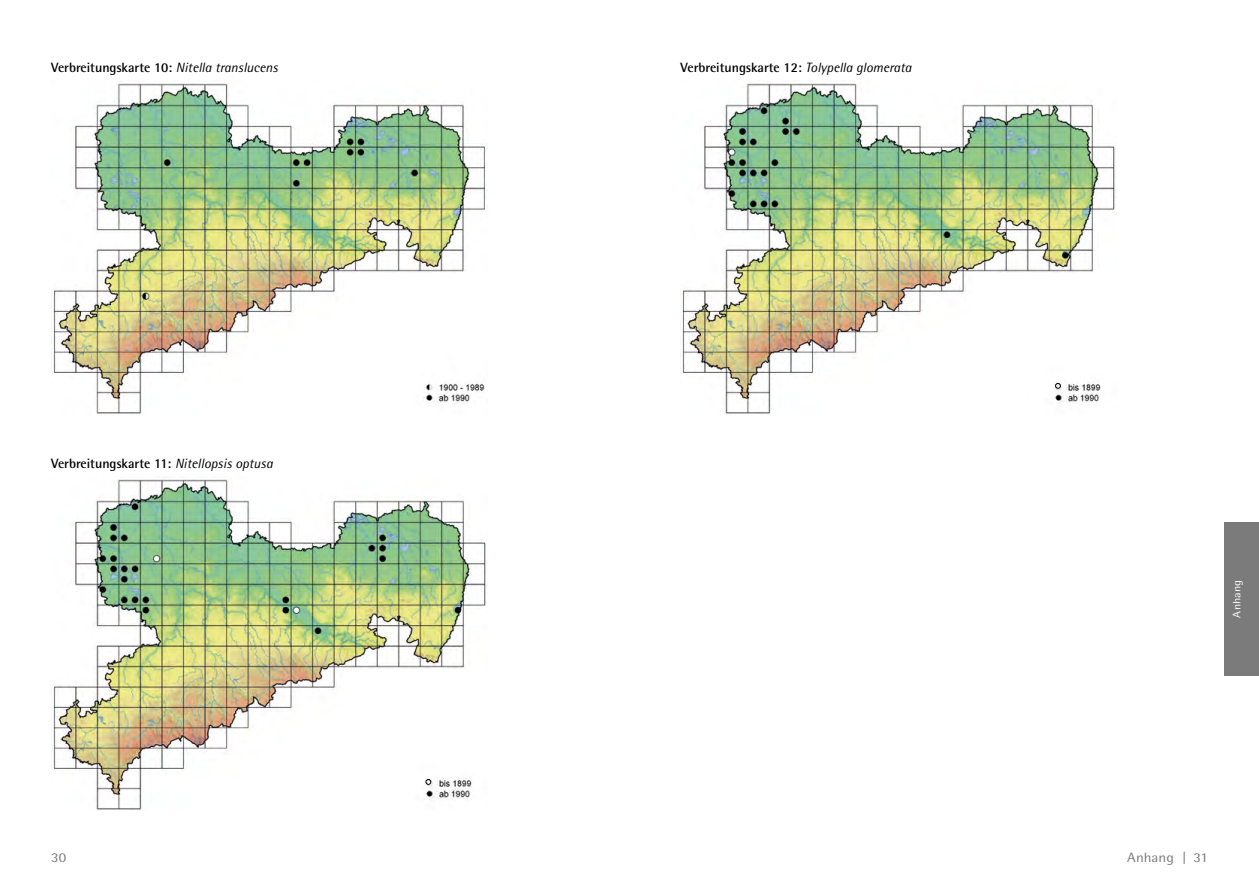
<style>
.page{position:relative;width:1259px;height:893px;background:#fff}
.page>*{position:absolute;margin:0;border:0;box-sizing:border-box;transform-origin:0 0}
.t1{font:700 13.5px "Rotis Semi Sans";color:#000}
.t2{font:13.5px "Rotis Semi Sans";letter-spacing:.005em;color:#7c7b7b;scale:1.11 1}
.t3{font:10.8px "Rotis Semi Sans";letter-spacing:.01em;color:#fff;scale:1.11 1}
.s1{font-weight:400;font-style:italic}
</style>
<div class="page">
<img style="left:51px;top:81px;width:436px;height:333px">
<img style="left:51px;top:476px;width:436px;height:334px">
<img style="left:680px;top:80px;width:436px;height:334px">
<svg style="left:1055px;top:383px;width:5px;height:5px"></svg>
<svg style="left:426px;top:779px;width:5px;height:6px"></svg>
<div style="left:1224px;top:522px;width:35px;height:153px;background:#7c7b7b"></div>
<p class="t1" style="left:51px;top:59px;width:228px">Verbreitungskarte 10: <span class="s1">Nitella translucens</span></p>
<p class="t1" style="left:680px;top:59px;width:232px">Verbreitungskarte 12: <span class="s1">Tolypella glomerata</span></p>
<p class="t1" style="left:51px;top:455px;width:223px">Verbreitungskarte 11: <span class="s1">Nitellopsis optusa</span></p>
<p class="t3" style="left:1230px;top:618px;width:36px;rotate:-90deg">Anhang</p>
<p class="t2" style="left:1127px;top:849px;width:55px">Anhang |</p>
<p class="t2" style="left:51px;top:849px;width:15px">30</p>
<p class="t2" style="left:1193px;top:849px;width:15px">31</p>
</div>
